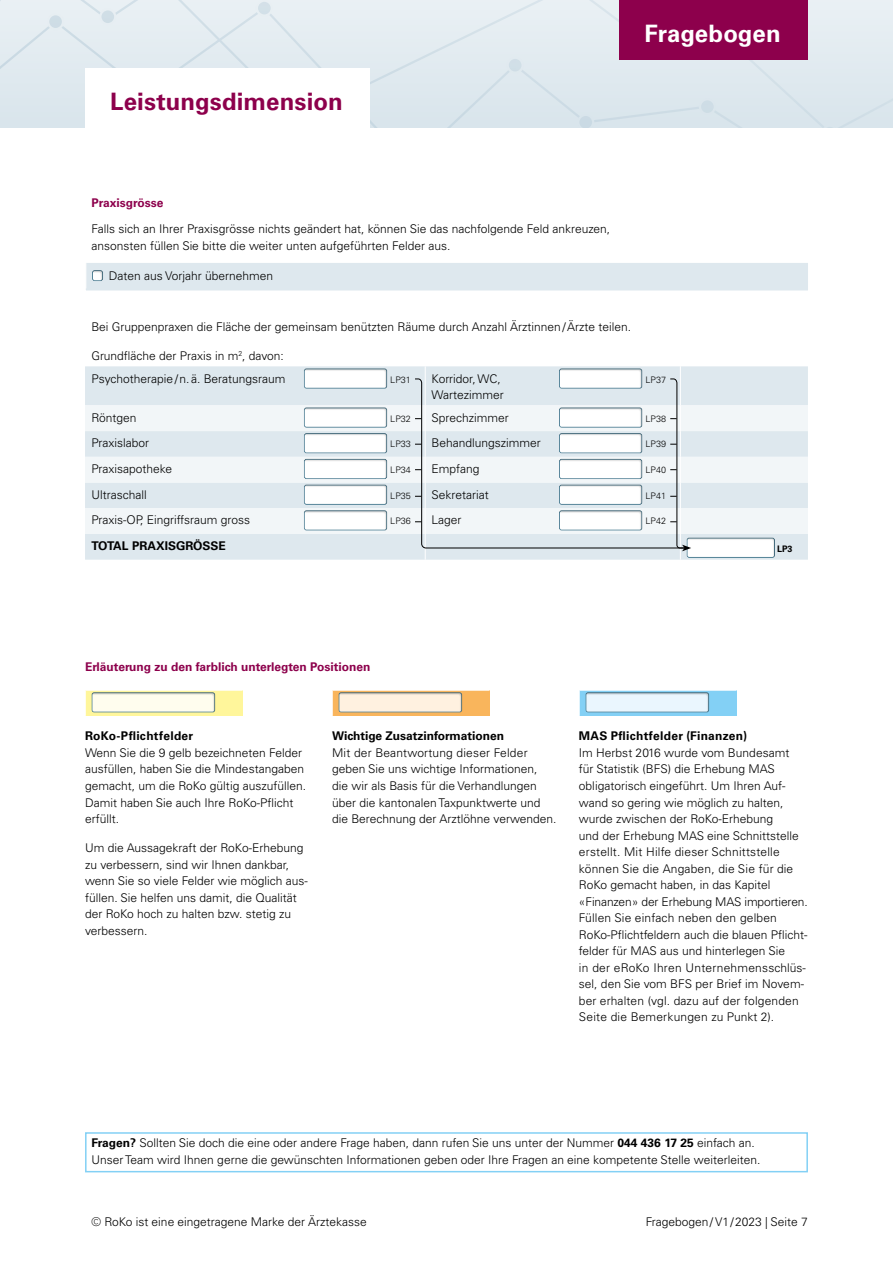
<style>
.page{position:relative;width:893px;height:1263px;background:#fff}
.page>*{position:absolute;margin:0;border:0;box-sizing:border-box;transform-origin:0 0}
.Haupttitel{font:700 24px "Univers LT Pro 65";letter-spacing:.005em;color:#8d004c}
.t1{font:700 24px "Univers LT Pro 65";color:#fff}
.Lauftext_8_Pt{font:300 12px/16.5px "Univers LT Pro 45";color:#000}
.Untertitel{font:700 12px "Univers LT Pro 65";color:#8d004c}
.Lauftext_Bold{font:700 12px "Univers LT Pro 65";color:#000}
.Lauftext_8_Pt-2{font:700 12px "Univers LT Pro 65";letter-spacing:.025em;color:#000}
.Lauftext_8_Pt-3{font:300 9px "Univers LT Pro 45";letter-spacing:.005em;color:#000}
.Lauftext_Bold-2{font:700 9px "Univers LT Pro 65";color:#000}
.s1{font-family:"Univers LT Pro 65";font-weight:700}
</style>
<div class="page">
<div style="left:0;top:0;width:893px;height:5px;background:#e9f0f4"></div>
<div style="left:0;top:5px;width:893px;height:123px;background:#e1eaf0"></div>
<svg style="left:48px;top:14px;width:15px;height:15px"></svg>
<div style="left:47px;top:13px;width:17px;height:17px;border:2px solid #fff;border-radius:50%"></div>
<div style="left:257px;top:1px;width:15px;height:15px;background:#d9e5ec;border-radius:50%"></div>
<div style="left:256px;top:0;width:17px;height:17px;border:2px solid #fff;border-radius:50%"></div>
<div style="left:508px;top:58px;width:15px;height:15px;background:#d1dfe7;border-radius:50%"></div>
<div style="left:507px;top:57px;width:17px;height:17px;border:2px solid #fff;border-radius:50%"></div>
<svg style="left:577px;top:114px;width:17px;height:14px"></svg>
<div style="left:700px;top:99px;width:15px;height:15px;background:#cedde6;border-radius:50%"></div>
<div style="left:699px;top:98px;width:17px;height:17px;border:2px solid #fff;border-radius:50%"></div>
<div style="left:619px;top:0;width:189px;height:60px;background:#8d004c"></div>
<div style="left:85px;top:1132px;width:723px;height:40px;border:2px solid #83d0f5"></div>
<div style="left:85px;top:366px;width:723px;height:194px;background:#dee8ee"></div>
<svg style="left:85px;top:405px;width:723px;height:129px;fill:#f2f6f8"></svg>
<hr style="left:425px;top:366px;width:1px;height:39px;background:#fff">
<hr style="left:680px;top:366px;width:1px;height:39px;background:#fff">
<div style="left:291px;top:357px;width:110px;height:32px;background:#000;opacity:.2"></div>
<div style="left:547px;top:357px;width:109px;height:32px;background:#000;opacity:.2"></div>
<div style="left:291px;top:396px;width:110px;height:32px;background:#000;opacity:.2"></div>
<div style="left:291px;top:422px;width:110px;height:31px;background:#000;opacity:.2"></div>
<div style="left:291px;top:448px;width:110px;height:31px;background:#000;opacity:.2"></div>
<div style="left:291px;top:473px;width:110px;height:32px;background:#000;opacity:.2"></div>
<div style="left:291px;top:499px;width:110px;height:31px;background:#000;opacity:.2"></div>
<div style="left:674px;top:526px;width:115px;height:32px;background:#000;opacity:.2"></div>
<div style="left:85px;top:262px;width:723px;height:29px;background:#dee8ee"></div>
<div style="left:78px;top:259px;width:38px;height:22px;background:#000;opacity:.2"></div>
<div style="left:85px;top:262px;width:724px;height:29px;border:1px solid #fff"></div>
<div style="left:85px;top:68px;width:285px;height:60px;background:#fff"></div>
<svg style="left:414px;top:378px;width:256px;height:170px"></svg>
<svg style="left:415px;top:405px;width:11px;height:155px"></svg>
<svg style="left:670px;top:378px;width:21px;height:182px"></svg>
<svg style="left:86px;top:691px;width:157px;height:25px"></svg>
<div style="left:79px;top:681px;width:150px;height:31px;background:#000;opacity:.2"></div>
<svg style="left:333px;top:691px;width:157px;height:25px"></svg>
<div style="left:326px;top:681px;width:150px;height:31px;background:#000;opacity:.2"></div>
<svg style="left:580px;top:691px;width:157px;height:25px"></svg>
<div style="left:573px;top:681px;width:150px;height:31px;background:#000;opacity:.2"></div>
<p class="Haupttitel" style="left:110px;top:85px;width:234px">Leistungsdimension</p>
<p class="Untertitel" style="left:91px;top:195px;width:74px">Praxisgrösse</p>
<p class="Lauftext_8_Pt" style="left:91px;top:220px;width:520px">Falls sich an Ihrer Praxisgrösse nichts geändert hat, können Sie das nachfolgende Feld ankreuzen, ansonsten füllen Sie bitte die weiter unten aufgeführten Felder aus.</p>
<p class="Lauftext_8_Pt" style="left:109px;top:267px;width:166px">Daten aus Vorjahr übernehmen</p>
<h1 class="t1" style="left:645px;top:17px;width:138px">Fragebogen</h1>
<p class="Lauftext_8_Pt" style="left:91px;top:318px;width:541px">Bei Gruppenpraxen die Fläche der gemeinsam benützten Räume durch Anzahl Ärztinnen/Ärzte teilen.</p>
<p class="Lauftext_8_Pt" style="left:91px;top:347px;width:194px">Grundfläche der Praxis in m<sup>2</sup>, davon:</p>
<p class="Lauftext_8_Pt" style="left:91px;top:370px;width:196px">Psychotherapie/n.ä. Beratungsraum</p>
<p class="Lauftext_8_Pt-3" style="left:390px;top:373px;width:22px">LP31</p>
<p class="Lauftext_8_Pt" style="left:432px;top:370px;width:74px">Korridor, WC,<br>Wartezimmer</p>
<p class="Lauftext_8_Pt-3" style="left:645px;top:373px;width:22px">LP37</p>
<p class="Lauftext_8_Pt" style="left:91px;top:409px;width:47px">Röntgen</p>
<p class="Lauftext_8_Pt-3" style="left:390px;top:412px;width:22px">LP32</p>
<p class="Lauftext_8_Pt" style="left:432px;top:409px;width:79px">Sprechzimmer</p>
<p class="Lauftext_8_Pt-3" style="left:645px;top:412px;width:22px">LP38</p>
<p class="Lauftext_8_Pt" style="left:91px;top:434px;width:59px">Praxislabor</p>
<p class="Lauftext_8_Pt-3" style="left:390px;top:438px;width:22px">LP33</p>
<p class="Lauftext_8_Pt" style="left:432px;top:434px;width:111px">Behandlungszimmer</p>
<p class="Lauftext_8_Pt-3" style="left:645px;top:438px;width:22px">LP39</p>
<p class="Lauftext_8_Pt" style="left:91px;top:460px;width:82px">Praxisapotheke</p>
<p class="Lauftext_8_Pt-3" style="left:390px;top:464px;width:22px">LP34</p>
<p class="Lauftext_8_Pt" style="left:432px;top:460px;width:49px">Empfang</p>
<p class="Lauftext_8_Pt-3" style="left:645px;top:464px;width:22px">LP40</p>
<p class="Lauftext_8_Pt" style="left:91px;top:486px;width:57px">Ultraschall</p>
<p class="Lauftext_8_Pt-3" style="left:390px;top:490px;width:22px">LP35</p>
<p class="Lauftext_8_Pt" style="left:432px;top:486px;width:59px">Sekretariat</p>
<p class="Lauftext_8_Pt-3" style="left:645px;top:490px;width:22px">LP41</p>
<p class="Lauftext_8_Pt" style="left:91px;top:511px;width:160px">Praxis-OP, Eingriffsraum gross</p>
<p class="Lauftext_8_Pt-3" style="left:390px;top:515px;width:22px">LP36</p>
<p class="Lauftext_8_Pt" style="left:432px;top:511px;width:32px">Lager</p>
<p class="Lauftext_8_Pt-3" style="left:645px;top:515px;width:22px">LP42</p>
<p class="Lauftext_Bold" style="left:91px;top:537px;width:136px">TOTAL PRAXISGRÖSSE</p>
<p class="Lauftext_Bold-2" style="left:777px;top:542px;width:17px">LP3</p>
<p class="Untertitel" style="left:85px;top:658px;width:287px">Erläuterung zu den farblich unterlegten Positionen</p>
<p class="Lauftext_8_Pt-2" style="left:85px;top:728px;width:110px">RoKo-Pflichtfelder</p>
<p class="Lauftext_8_Pt" style="left:85px;top:744px;width:222px">Wenn Sie die 9 gelb bezeichneten Felder ausfüllen, haben Sie die Mindestangaben gemacht, um die RoKo gültig auszufüllen.<br>Damit haben Sie auch Ihre RoKo-Pflicht erfüllt.</p>
<p class="Lauftext_8_Pt" style="left:85px;top:839px;width:224px">Um die Aussagekraft der RoKo-Erhebung zu verbessern, sind wir Ihnen dankbar, wenn Sie so viele Felder wie möglich aus&shy;füllen. Sie helfen uns damit, die Qualität der RoKo hoch zu halten bzw. stetig zu verbessern.</p>
<p class="Lauftext_Bold" style="left:332px;top:728px;width:174px">Wichtige Zusatzinformationen</p>
<p class="Lauftext_8_Pt" style="left:332px;top:744px;width:226px">Mit der Beantwortung dieser Felder geben Sie uns wichtige Informationen,<br>die wir als Basis für die Verhandlungen über die kantonalen Taxpunktwerte und die Berechnung der Arztlöhne verwenden.</p>
<p class="Lauftext_8_Pt-2" style="left:579px;top:728px;width:170px">MAS Pflichtfelder (Finanzen)</p>
<p class="Lauftext_8_Pt" style="left:579px;top:744px;width:230px">Im Herbst 2016 wurde vom Bundesamt<br>für Statistik (BFS) die Erhebung MAS obligatorisch eingeführt. Um Ihren Auf&shy;wand so gering wie möglich zu halten, wurde zwischen der RoKo-Erhebung<br>und der Erhebung MAS eine Schnittstelle erstellt. Mit Hilfe dieser Schnittstelle können Sie die Angaben, die Sie für die RoKo gemacht haben, in das Kapitel «Finanzen» der Erhebung MAS importieren.<br>Füllen Sie einfach neben den gelben RoKo-Pflichtfeldern auch die blauen Pflicht&shy;felder für MAS aus und hinterlegen Sie<br>in der eRoKo Ihren Unternehmensschlüs&shy;sel, den Sie vom BFS per Brief im Novem&shy;ber erhalten (vgl. dazu auf der folgenden Seite die Bemerkungen zu Punkt 2).</p>
<p class="Lauftext_8_Pt" style="left:91px;top:1134px;width:670px"><span class="s1">Fragen?</span> Sollten Sie doch die eine oder andere Frage haben, dann rufen Sie uns unter der Nummer <span class="s1">044 436 17 25</span> einfach an.<br>Unser Team wird Ihnen gerne die gewünschten Informationen geben oder Ihre Fragen an eine kompetente Stelle weiterleiten.</p>
<p class="Lauftext_8_Pt" style="left:91px;top:1213px;width:277px">© RoKo ist eine eingetragene Marke der Ärztekasse</p>
<p class="Lauftext_8_Pt" style="left:646px;top:1213px;width:164px">Fragebogen/ V1/2023 | Seite 7</p>
</div>
